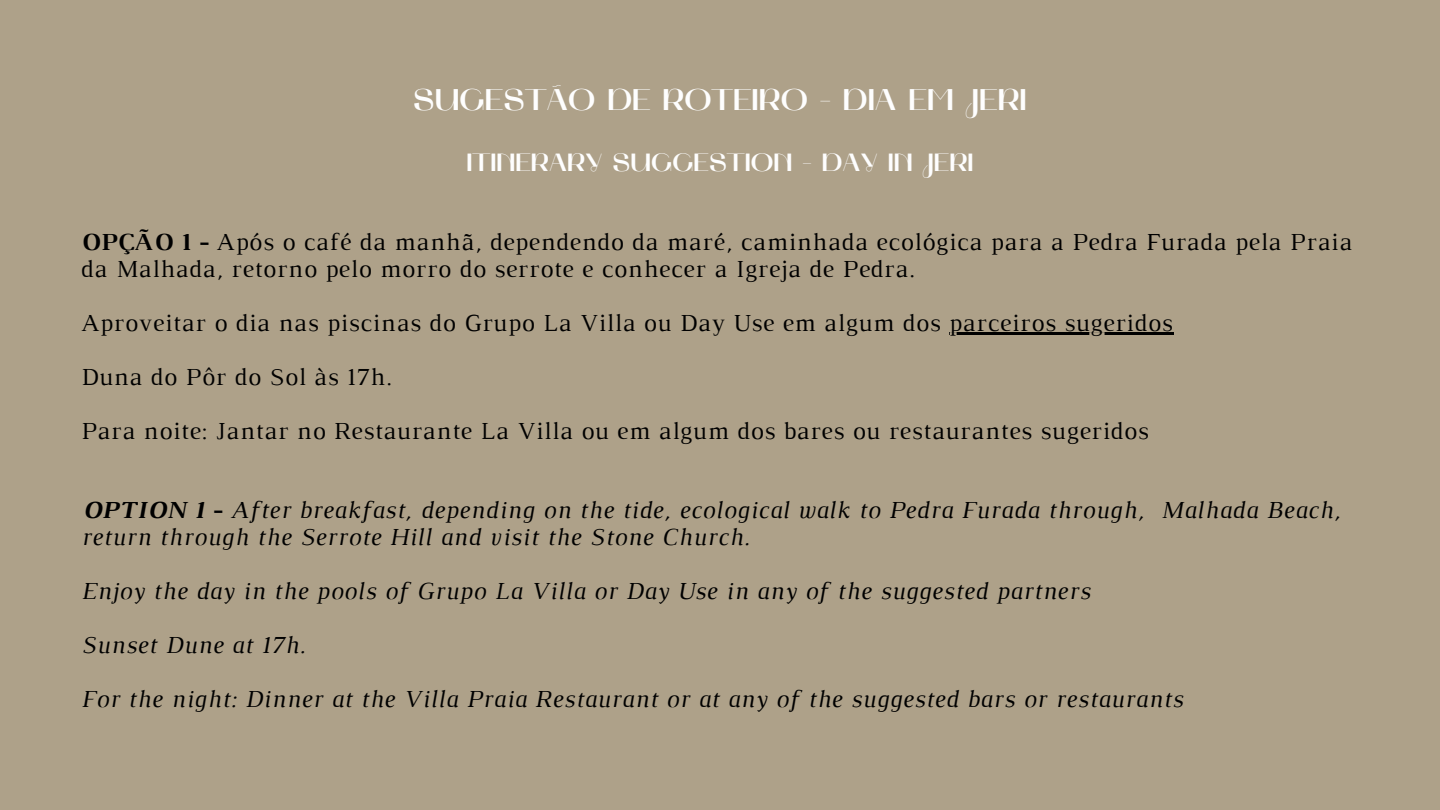
<style>
.page{position:relative;width:1440px;height:810px;background:#aea189}
.page>*{position:absolute;margin:0;border:0;box-sizing:border-box;transform-origin:0 0}
.t1{font:700 30px "Mak";color:#fefefe}
.t2{font:25px/54px "Luthier";letter-spacing:.03em;color:#000}
.t3{font:italic 25px/54px "Luthier";letter-spacing:.03em;color:#000}
.t4{font:700 25px "Mak";color:#fefefe}
.s1{font-weight:700}
</style>
<div class="page">
<hr style="left:949px;top:333px;width:224px;height:2px;background:#000">
<p class="t1" style="left:413px;top:87px;width:615px">SUGESTÃO DE ROTEIRO - DIA EM JERI</p>
<p class="t4" style="left:466px;top:152px;width:509px">ITINERARY SUGGESTION - DAY IN JERI</p>
<p class="t2" style="left:81px;top:230px;width:1273px;line-height:27px"><span class="s1">OPÇÃO 1 -</span> Após o café da manhã, dependendo da maré, caminhada ecológica para a Pedra Furada pela Praia da Malhada, retorno pelo morro do serrote e conhecer a Igreja de Pedra.</p>
<p class="t2" style="left:81px;top:298px;width:1093px">Aproveitar o dia nas piscinas do Grupo La Villa ou Day Use em algum dos parceiros sugeridos<br>Duna do Pôr do Sol às 17h.<br>Para noite: Jantar no Restaurante La Villa ou em algum dos bares ou restaurantes sugeridos</p>
<p class="t3" style="left:81px;top:498px;width:1261px;line-height:27px"><span class="s1">OPTION 1 -</span> After breakfast, depending on the tide, ecological walk to Pedra Furada through, Malhada Beach, return through the Serrote Hill and visit the Stone Church.</p>
<p class="t3" style="left:81px;top:566px;width:1103px">Enjoy the day in the pools of Grupo La Villa or Day Use in any of the suggested partners<br>Sunset Dune at 17h.<br>For the night: Dinner at the Villa Praia Restaurant or at any of the suggested bars or restaurants</p>
</div>
